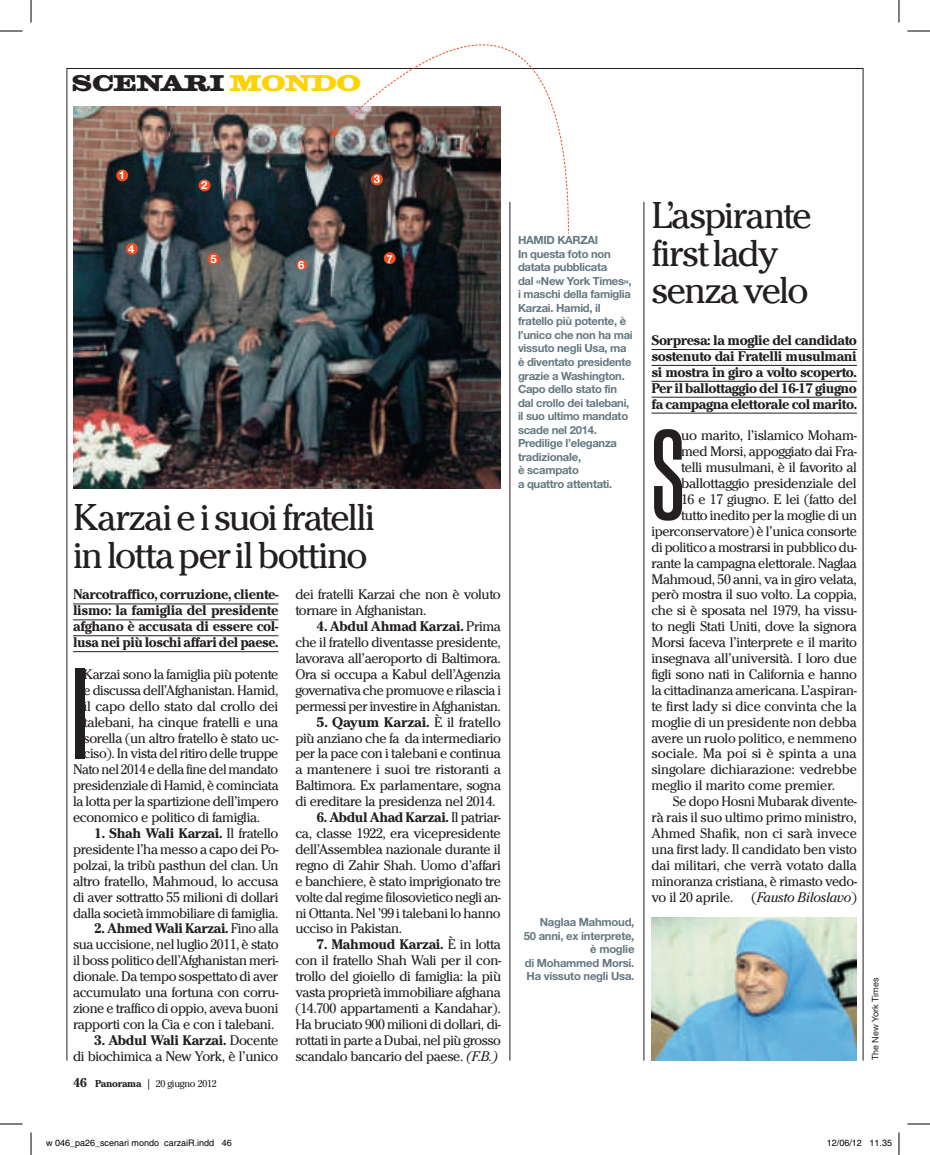
<style>
.page{position:relative;width:930px;height:1155px;background:#fff}
.page>*{position:absolute;margin:0;border:0;box-sizing:border-box;transform-origin:0 0}
.t1{font:123.75px "FC Kaiser X Cond";color:#231f20}
.t2{font:39px/37.5px "Cheltenham EF";letter-spacing:-.04em;color:#231f20}
.t3{font:700 20.7px "Consort";letter-spacing:-.045em;color:#231f20;scale:1.38 1}
.t4{font:14.55px/15.9px "Cheltenham EF";letter-spacing:-.025em;color:#231f20;text-align:justify}
.t5{font:700 14.55px/15.9px "Cheltenham EF";letter-spacing:-.03em;color:#231f20;text-align:justify}
.t6{font:14.55px "Cheltenham EF";letter-spacing:-.005em;color:#231f20}
.t7{font:700 11.25px/13.5px "Helvetica Neue";letter-spacing:-.025em;color:#647882}
.t8{font:700 11.25px "Helvetica Neue";color:#fff}
.t9{font:10.5px "Cheltenham EF";letter-spacing:-.025em;color:#231f20}
.t10{font:9px "Helvetica";color:#000}
.t11{font:9px "Helvetica Neue";color:#231f20}
.s1{color:#fed304}
.s2{font-weight:700}
.s3{font-weight:700;font-size:13.5px}
.s4{font-style:italic}
</style>
<div class="page">
<hr style="left:862px;top:68px;width:1px;height:992px;background:#231f20">
<hr style="left:67px;top:68px;width:1px;height:992px;background:#231f20">
<hr style="left:67px;top:68px;width:796px;height:1px;background:#231f20">
<hr style="left:651px;top:349px;width:205px;height:1px;background:#231f20">
<hr style="left:651px;top:365px;width:205px;height:1px;background:#231f20">
<hr style="left:651px;top:381px;width:205px;height:1px;background:#231f20">
<hr style="left:651px;top:397px;width:205px;height:1px;background:#231f20">
<hr style="left:651px;top:413px;width:205px;height:1px;background:#231f20">
<hr style="left:73px;top:604px;width:205px;height:1px;background:#231f20">
<hr style="left:73px;top:619px;width:205px;height:1px;background:#231f20">
<hr style="left:73px;top:635px;width:205px;height:1px;background:#231f20">
<hr style="left:73px;top:651px;width:205px;height:1px;background:#231f20">
<img style="left:651px;top:917px;width:205px;height:143px">
<img style="left:73px;top:106px;width:428px;height:382px">
<hr style="left:509px;top:202px;width:1px;height:858px;background:#231f20">
<hr style="left:643px;top:202px;width:1px;height:858px;background:#231f20">
<div style="left:126px;top:243px;width:12px;height:12px;background:#f04d22;border-radius:50%"></div>
<div style="left:208px;top:253px;width:11px;height:12px;background:#f04d22;border-radius:50%"></div>
<div style="left:296px;top:259px;width:11px;height:11px;background:#f04d22;border-radius:50%"></div>
<div style="left:384px;top:252px;width:11px;height:12px;background:#f04d22;border-radius:50%"></div>
<div style="left:199px;top:179px;width:11px;height:12px;background:#f04d22;border-radius:50%"></div>
<div style="left:116px;top:169px;width:12px;height:12px;background:#f04d22;border-radius:50%"></div>
<svg style="left:330px;top:44px;width:239px;height:189px"></svg>
<svg style="left:0;top:31px;width:22px;height:1px"></svg>
<svg style="left:907px;top:31px;width:22px;height:1px"></svg>
<svg style="left:0;top:1124px;width:22px;height:1px"></svg>
<svg style="left:907px;top:1124px;width:22px;height:1px"></svg>
<svg style="left:31px;top:0;width:1px;height:23px"></svg>
<svg style="left:31px;top:1132px;width:1px;height:23px"></svg>
<svg style="left:898px;top:0;width:1px;height:23px"></svg>
<svg style="left:898px;top:1132px;width:1px;height:23px"></svg>
<h3 class="t3" style="left:71px;top:69px;width:212px">SCENARI <span class="s1">MONDO</span></h3>
<p class="t8" style="left:119px;top:168px;width:8px">1</p>
<p class="t8" style="left:201px;top:178px;width:8px">2</p>
<p class="t8" style="left:374px;top:172px;width:8px">3</p>
<p class="t8" style="left:128px;top:242px;width:8px">4</p>
<p class="t8" style="left:210px;top:252px;width:8px">5</p>
<p class="t8" style="left:298px;top:258px;width:8px">6</p>
<p class="t8" style="left:386px;top:252px;width:8px">7</p>
<h2 class="t2" style="left:73px;top:499px;width:303px">Karzai e i suoi fratelli in lotta per il bottino</h2>
<p class="t5" style="left:73px;top:587px;width:207px">Narcotraffico, corruzione, cliente&shy;lismo: la famiglia del presidente afghano è accusata di essere col&shy;lusa nei più loschi affari del paese.</p>
<h1 class="t1" style="left:73px;top:636px;width:15px">I</h1>
<p class="t4" style="left:84px;top:666px;width:196px">Karzai sono la famiglia più potente</p>
<p class="t4" style="left:84px;top:682px;width:196px">e discussa dell’Afghanistan. Hamid,</p>
<p class="t4" style="left:84px;top:698px;width:196px">il capo dello stato dal crollo dei</p>
<p class="t4" style="left:84px;top:714px;width:196px">talebani, ha cinque fratelli e una</p>
<p class="t4" style="left:84px;top:730px;width:196px">sorella (un altro fratello è stato uc-</p>
<p class="t4" style="left:84px;top:746px;width:196px">ciso). In vista del ritiro delle truppe</p>
<p class="t4" style="left:73px;top:762px;width:207px">Nato nel 2014 e della fine del mandato</p>
<p class="t4" style="left:73px;top:777px;width:207px">presidenziale di Hamid, è cominciata</p>
<p class="t4" style="left:73px;top:793px;width:207px">la lotta per la spartizione dell’impero</p>
<p class="t4" style="left:73px;top:809px;width:188px">economico e politico di famiglia.</p>
<p class="t4" style="left:73px;top:825px;width:207px;text-indent:21px"><span class="s2">1. Shah Wali Karzai.</span> Il fratello presidente l’ha messo a capo dei Po&shy;polzai, la tribù pasthun del clan. Un altro fratello, Mahmoud, lo accusa di aver sottratto 55 milioni di dollari dalla società immobiliare di famiglia.</p>
<p class="t4" style="left:73px;top:921px;width:207px;text-indent:21px"><span class="s2">2. Ahmed Wali Karzai.</span> Fino alla sua uccisione, nel luglio 2011, è stato il boss politico dell’Afghanistan meri&shy;dionale. Da tempo sospettato di aver accumulato una fortuna con corru&shy;zione e traffico di oppio, aveva buoni rapporti con la Cia e con i talebani.</p>
<p class="t4" style="left:73px;top:1032px;width:207px;text-align:right"><span class="s2">3. Abdul Wali Karzai.</span> Docente<br>di biochimica a New York, è l’unico</p>
<p class="t9" style="left:73px;top:1078px;width:145px"><span class="s3">46</span> <span class="s2">Panorama</span> | 20 giugno 2012</p>
<p class="t4" style="left:295px;top:587px;width:207px">dei fratelli Karzai che non è voluto tornare in Afghanistan.</p>
<p class="t4" style="left:295px;top:618px;width:207px;text-indent:21px"><span class="s2">4. Abdul Ahmad Karzai.</span> Prima che il fratello diventasse presidente, lavorava all’aeroporto di Baltimora.<br>Ora si occupa a Kabul dell’Agenzia governativa che promuove e rilascia i permessi per investire in Afghanistan.</p>
<p class="t4" style="left:295px;top:714px;width:207px;text-indent:21px"><span class="s2">5. Qayum Karzai.</span> È il fratello più anziano che fa da intermediario per la pace con i talebani e continua a mantenere i suoi tre ristoranti a Baltimora. Ex parlamentare, sogna di ereditare la presidenza nel 2014.</p>
<p class="t4" style="left:295px;top:809px;width:207px;text-indent:21px"><span class="s2">6. Abdul Ahad Karzai.</span> Il patriar&shy;ca, classe 1922, era vicepresidente dell’Assemblea nazionale durante il regno di Zahir Shah. Uomo d’affari e banchiere, è stato imprigionato tre volte dal regime filosovietico negli an&shy;ni Ottanta. Nel ’99 i talebani lo hanno ucciso in Pakistan.</p>
<p class="t4" style="left:295px;top:936px;width:207px;text-indent:21px"><span class="s2">7. Mahmoud Karzai.</span> È in lotta con il fratello Shah Wali per il con&shy;trollo del gioiello di famiglia: la più vasta proprietà immobiliare afghana (14.700 appartamenti a Kandahar).<br>Ha bruciato 900 milioni di dollari, di&shy;rottati in parte a Dubai, nel più grosso scandalo bancario del paese. <span class="s4">(F.B.)</span></p>
<p class="t7" style="left:518px;top:233px;width:116px">HAMID KARZAI<br>In questa foto non datata pubblicata<br>dal «New York Times», i maschi della famiglia<br>Karzai. Hamid, il fratello più potente, è l’unico che non ha mai vissuto negli Usa, ma è diventato presidente grazie a Washington.<br>Capo dello stato fin dal crollo dei talebani, il suo ultimo mandato scade nel 2014.<br>Predilige l’eleganza tradizionale,<br>è scampato<br>a quattro attentati.</p>
<p class="t7" style="left:523px;top:915px;width:112px;text-align:right">Naglaa Mahmoud,<br>50 anni, ex interprete, è moglie<br>di Mohammed Morsi.<br>Ha vissuto negli Usa.</p>
<h2 class="t2" style="left:651px;top:197px;width:162px">L’aspirante first lady senza velo</h2>
<p class="t5" style="left:651px;top:332px;width:207px">Sorpresa: la moglie del candidato sostenuto dai Fratelli musulmani si mostra in giro a volto scoperto.<br>Per il ballottaggio del 16-17 giugno fa campagna elettorale col marito.</p>
<h1 class="t1" style="left:651px;top:398px;width:34px">S</h1>
<p class="t4" style="left:681px;top:428px;width:177px">uo marito, l’islamico Moham-</p>
<p class="t4" style="left:681px;top:444px;width:177px">med Morsi, appoggiato dai Fra-</p>
<p class="t4" style="left:681px;top:459px;width:177px">telli musulmani, è il favorito al</p>
<p class="t4" style="left:681px;top:475px;width:177px">ballottaggio presidenziale del</p>
<p class="t4" style="left:681px;top:491px;width:177px">16 e 17 giugno. E lei (fatto del</p>
<p class="t4" style="left:681px;top:507px;width:177px">tutto inedito per la moglie di un</p>
<p class="t4" style="left:651px;top:523px;width:207px">iperconservatore) è l’unica consorte</p>
<p class="t4" style="left:651px;top:539px;width:207px">di politico a mostrarsi in pubblico du-</p>
<p class="t4" style="left:651px;top:555px;width:207px">rante la campagna elettorale. Naglaa</p>
<p class="t4" style="left:651px;top:571px;width:207px">Mahmoud, 50 anni, va in giro velata,</p>
<p class="t4" style="left:651px;top:587px;width:207px">però mostra il suo volto. La coppia,</p>
<p class="t4" style="left:651px;top:603px;width:207px">che si è sposata nel 1979, ha vissu-</p>
<p class="t4" style="left:651px;top:618px;width:207px">to negli Stati Uniti, dove la signora</p>
<p class="t4" style="left:651px;top:634px;width:207px">Morsi faceva l’interprete e il marito</p>
<p class="t4" style="left:651px;top:650px;width:207px">insegnava all’università. I loro due</p>
<p class="t4" style="left:651px;top:666px;width:207px">figli sono nati in California e hanno</p>
<p class="t4" style="left:651px;top:682px;width:207px">la cittadinanza americana. L’aspiran-</p>
<p class="t4" style="left:651px;top:698px;width:207px">te first lady si dice convinta che la</p>
<p class="t4" style="left:651px;top:714px;width:207px">moglie di un presidente non debba</p>
<p class="t4" style="left:651px;top:730px;width:207px">avere un ruolo politico, e nemmeno</p>
<p class="t6" style="left:651px;top:745px;width:207px">sociale. Ma poi si è spinta a una</p>
<p class="t4" style="left:651px;top:762px;width:207px">singolare dichiarazione: vedrebbe</p>
<p class="t4" style="left:651px;top:777px;width:185px">meglio il marito come premier.</p>
<p class="t4" style="left:672px;top:793px;width:185px">Se dopo Hosni Mubarak divente-</p>
<p class="t4" style="left:651px;top:809px;width:207px">rà rais il suo ultimo primo ministro,</p>
<p class="t4" style="left:651px;top:825px;width:207px">Ahmed Shafik, non ci sarà invece</p>
<p class="t4" style="left:651px;top:841px;width:207px">una first lady. Il candidato ben visto</p>
<p class="t4" style="left:651px;top:857px;width:207px">dai militari, che verrà votato dalla</p>
<p class="t4" style="left:651px;top:873px;width:207px">minoranza cristiana, è rimasto vedo-</p>
<p class="t4" style="left:651px;top:889px;width:207px">vo il 20 aprile. (<span class="s4">Fausto Biloslavo</span>)</p>
<p class="t11" style="left:869px;top:1060px;width:84px;rotate:-90deg">The New York Times</p>
<p class="t10" style="left:46px;top:1137px;width:187px">w 046_pa26_scenari mondo carzaiR.indd 46</p>
<p class="t10" style="left:826px;top:1137px;width:67px">12/06/12 11.35</p>
</div>
